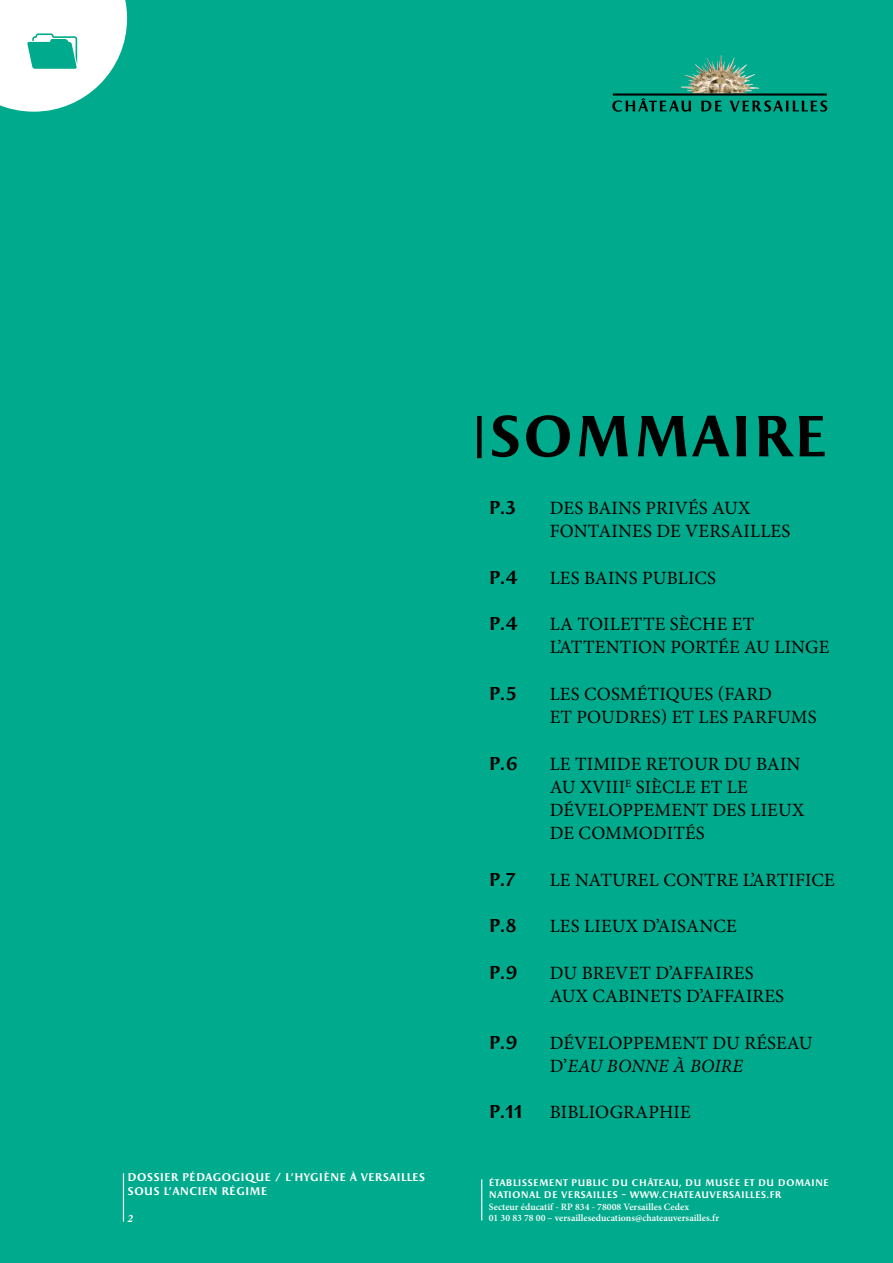
<style>
.page{position:relative;width:893px;height:1263px;background:#00aa8d}
.page>*{position:absolute;margin:0;border:0;box-sizing:border-box;transform-origin:0 0}
.t1{font:700 58.5px "Apollon";color:#000}
.t2{font:18.75px/23.2px "Minion Pro";letter-spacing:.01em;color:#000}
.t3{font:700 18.75px "Apollon";color:#000}
.t4{font:700 11.25px/13.5px "Apollon";color:#fff}
.t5{font:italic 700 11.25px "Minion Pro";color:#fff}
.t6{font:600 9.75px/11.7px "Minion Pro";color:#fff}
.t7{font:700 9.6px/11.7px "Apollon";letter-spacing:.015em;color:#fff}
.s1{font-style:italic}
</style>
<div class="page">
<img style="left:681px;top:55px;width:78px;height:38px">
<svg style="left:612px;top:93px;width:215px;height:19px"></svg>
<svg style="left:0;top:0;width:127px;height:112px"></svg>
<hr style="left:481px;top:1179px;width:1px;height:41px;background:#fff">
<hr style="left:123px;top:1173px;width:1px;height:48px;background:#fff">
<div style="left:477px;top:416px;width:5px;height:42px;background:#000"></div>
<p class="t4" style="left:128px;top:1171px;width:299px">DOSSIER PÉDAGOGIQUE / L’HYGIÈNE À VERSAILLES<br>SOUS L’ANCIEN RÉGIME</p>
<p class="t5" style="left:128px;top:1210px;width:7px">2</p>
<h1 class="t1" style="left:489px;top:403px;width:341px">SOMMAIRE</h1>
<p class="t3" style="left:489px;top:497px;width:29px">P.3</p>
<p class="t3" style="left:489px;top:567px;width:31px">P.4</p>
<p class="t3" style="left:489px;top:613px;width:31px">P.4</p>
<p class="t3" style="left:489px;top:683px;width:30px">P.5</p>
<p class="t3" style="left:489px;top:753px;width:31px">P.6</p>
<p class="t3" style="left:489px;top:869px;width:28px">P.7</p>
<p class="t3" style="left:489px;top:915px;width:30px">P.8</p>
<p class="t3" style="left:489px;top:962px;width:31px">P.9</p>
<p class="t3" style="left:489px;top:1032px;width:31px">P.9</p>
<p class="t3" style="left:489px;top:1101px;width:36px">P.11</p>
<p class="t2" style="left:550px;top:496px;width:242px">DES BAINS PRIVÉS AUX<br>FONTAINES DE VERSAILLES</p>
<p class="t2" style="left:550px;top:566px;width:168px">LES BAINS PUBLICS</p>
<p class="t2" style="left:550px;top:612px;width:281px">LA TOILETTE SÈCHE ET<br>L’ATTENTION PORTÉE AU LINGE</p>
<p class="t2" style="left:550px;top:682px;width:268px">LES COSMÉTIQUES (FARD<br>ET POUDRES) ET LES PARFUMS</p>
<p class="t2" style="left:550px;top:752px;width:256px">LE TIMIDE RETOUR DU BAIN<br>AU XVIII<sup>E</sup> SIÈCLE ET LE<br>DÉVELOPPEMENT DES LIEUX<br>DE COMMODITÉS</p>
<p class="t2" style="left:550px;top:868px;width:287px">LE NATUREL CONTRE L’ARTIFICE</p>
<p class="t2" style="left:550px;top:915px;width:188px">LES LIEUX D’AISANCE</p>
<p class="t2" style="left:550px;top:961px;width:236px">DU BREVET D’AFFAIRES<br>AUX CABINETS D’AFFAIRES</p>
<p class="t2" style="left:550px;top:1031px;width:265px">DÉVELOPPEMENT DU RÉSEAU<br>D’<span class="s1">EAU BONNE À BOIRE</span></p>
<p class="t2" style="left:550px;top:1101px;width:143px">BIBLIOGRAPHIE</p>
<p class="t7" style="left:489px;top:1178px;width:342px">ÉTABLISSEMENT PUBLIC DU CHÂTEAU, DU MUSÉE ET DU DOMAINE<br>NATIONAL DE VERSAILLES – WWW.CHATEAUVERSAILLES.FR</p>
<p class="t6" style="left:489px;top:1200px;width:232px">Secteur éducatif - RP 834 - 78008 Versailles Cedex<br>01 30 83 78 00 – versailleseducations@chateauversailles.fr</p>
</div>
